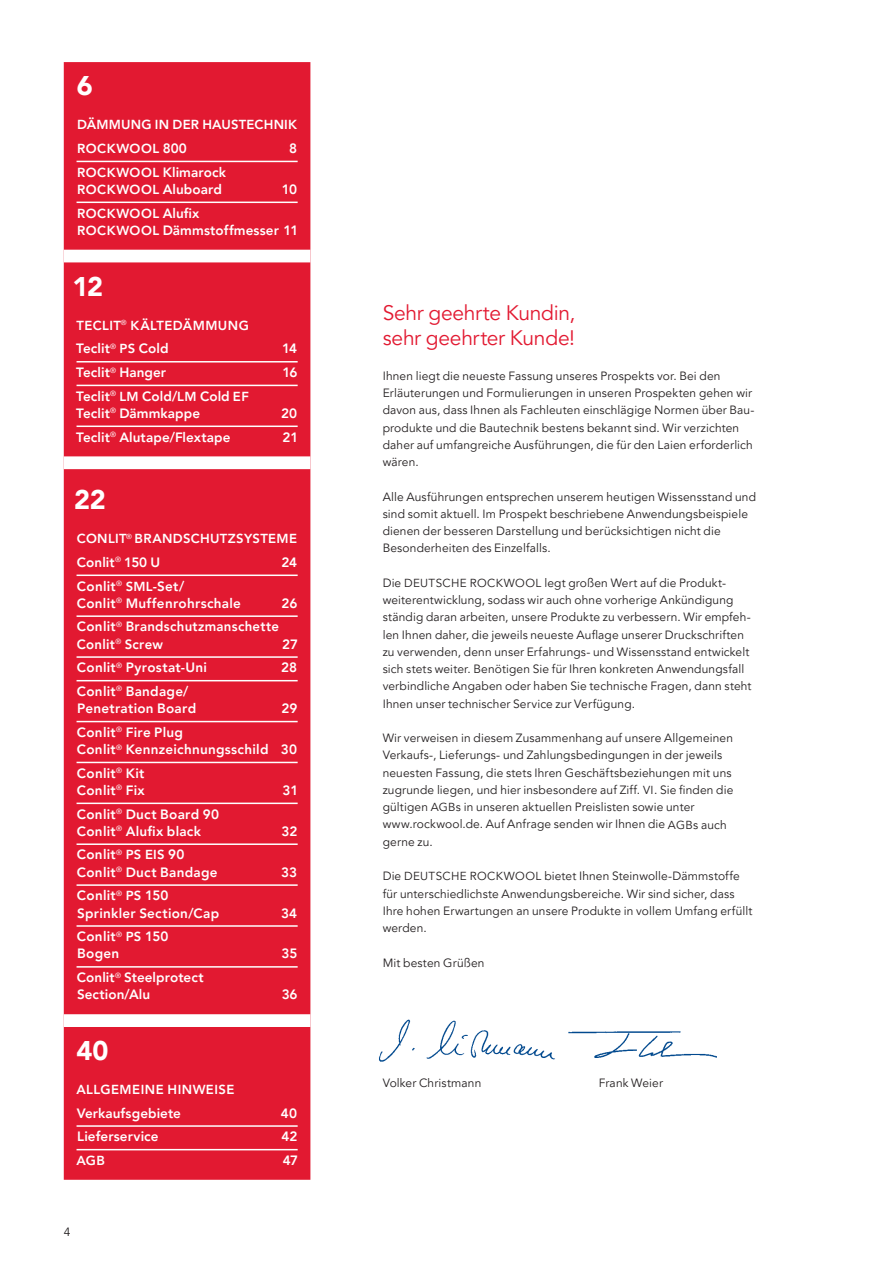
<style>
.page{position:relative;width:893px;height:1263px;background:#fff}
.page>*{position:absolute;margin:0;border:0;box-sizing:border-box;transform-origin:0 0}
.t1{font:900 27px "Avenir LT Pro";color:#fff}
.t2{font:21px/25.5px "Avenir LT Pro";letter-spacing:-.01em;color:#e21931}
.t3{font:800 13.5px/17.2px "Avenir LT Pro";letter-spacing:.02em;color:#fff}
.t4{font:800 13.05px/23.5px "Avenir LT Pro";letter-spacing:.03em;color:#fff}
.t5{font:12px/17.2px "Avenir LT Pro";letter-spacing:.01em;color:#231f20}
.s1{font-size:13.5px}
.s2{font-size:13.05px}
.s3{font-size:11.7px}
</style>
<div class="page">
<hr style="left:892px;top:0;width:1px;height:1263px;background:#e6e7e9">
<div style="left:64px;top:62px;width:246px;height:1118px;background:#e21931"></div>
<div style="left:64px;top:250px;width:246px;height:12px;background:#fff"></div>
<div style="left:64px;top:456px;width:246px;height:13px;background:#fff"></div>
<div style="left:64px;top:1014px;width:246px;height:13px;background:#fff"></div>
<hr style="left:77px;top:161px;width:221px;height:1px;background:#fff">
<hr style="left:77px;top:202px;width:221px;height:1px;background:#fff">
<hr style="left:77px;top:361px;width:221px;height:1px;background:#fff">
<hr style="left:77px;top:385px;width:221px;height:1px;background:#fff">
<hr style="left:77px;top:425px;width:221px;height:2px;background:#fff">
<hr style="left:77px;top:574px;width:221px;height:2px;background:#fff">
<hr style="left:77px;top:615px;width:221px;height:2px;background:#fff">
<hr style="left:77px;top:656px;width:221px;height:2px;background:#fff">
<hr style="left:77px;top:680px;width:221px;height:1px;background:#fff">
<hr style="left:77px;top:721px;width:221px;height:1px;background:#fff">
<hr style="left:77px;top:762px;width:221px;height:1px;background:#fff">
<hr style="left:77px;top:802px;width:221px;height:2px;background:#fff">
<hr style="left:77px;top:843px;width:221px;height:2px;background:#fff">
<hr style="left:77px;top:884px;width:221px;height:2px;background:#fff">
<hr style="left:77px;top:925px;width:221px;height:2px;background:#fff">
<hr style="left:77px;top:966px;width:221px;height:2px;background:#fff">
<hr style="left:77px;top:1125px;width:221px;height:2px;background:#fff">
<hr style="left:77px;top:1149px;width:221px;height:1px;background:#fff">
<img style="left:379px;top:1019px;width:176px;height:43px">
<img style="left:568px;top:1031px;width:149px;height:27px">
<h1 class="t1" style="left:77px;top:70px;width:17px">6</h1>
<p class="t4" style="left:77px;top:113px;width:221px">DÄMMUNG IN DER HAUSTECHNIK<br>ROCKWOOL <span class="s1">800</span></p>
<p class="t3" style="left:289px;top:140px;width:9px">8</p>
<p class="t3" style="left:77px;top:163px;width:150px"><span class="s2">ROCKWOOL</span> Klimarock</p>
<p class="t4" style="left:77px;top:178px;width:146px">ROCKWOOL <span class="s1">Aluboard</span></p>
<p class="t3" style="left:282px;top:181px;width:17px">10</p>
<p class="t4" style="left:77px;top:201px;width:124px">ROCKWOOL <span class="s1">Alufix</span></p>
<p class="t3" style="left:77px;top:222px;width:223px"><span class="s2">ROCKWOOL</span> Dämmstoffmesser 11</p>
<h1 class="t1" style="left:73px;top:270px;width:32px">12</h1>
<p class="t4" style="left:77px;top:313px;width:174px">TECLIT<sup>®</sup> KÄLTEDÄMMUNG</p>
<p class="t3" style="left:76px;top:340px;width:94px">Teclit<sup>®</sup> <span class="s2">PS</span> Cold</p>
<p class="t3" style="left:282px;top:340px;width:17px">14</p>
<p class="t3" style="left:76px;top:364px;width:91px">Teclit<sup>®</sup> Hanger</p>
<p class="t3" style="left:282px;top:364px;width:17px">16</p>
<p class="t3" style="left:76px;top:387px;width:174px">Teclit<sup>®</sup> <span class="s2">LM</span> Cold/<span class="s2">LM</span> Cold <span class="s2">EF<br></span>Teclit<sup>®</sup> Dämmkappe</p>
<p class="t3" style="left:281px;top:405px;width:17px">20</p>
<p class="t3" style="left:76px;top:428px;width:156px">Teclit<sup>®</sup> Alutape/Flextape</p>
<p class="t3" style="left:283px;top:428px;width:17px">21</p>
<h1 class="t1" style="left:74px;top:483px;width:33px">22</h1>
<p class="t4" style="left:77px;top:527px;width:222px">CONLIT<sup>®</sup> BRANDSCHUTZSYSTEME</p>
<p class="t3" style="left:77px;top:554px;width:85px">Conlit<sup>®</sup> 150 U</p>
<p class="t3" style="left:281px;top:554px;width:17px">24</p>
<p class="t3" style="left:77px;top:577px;width:166px">Conlit<sup>®</sup> <span class="s2">SML</span>-Set/<br>Conlit<sup>®</sup> Muffenrohrschale</p>
<p class="t3" style="left:282px;top:594px;width:17px">26</p>
<p class="t3" style="left:77px;top:618px;width:204px">Conlit<sup>®</sup> Brandschutzmanschette<br>Conlit<sup>®</sup> Screw</p>
<p class="t3" style="left:282px;top:635px;width:18px">27</p>
<p class="t3" style="left:77px;top:659px;width:132px">Conlit<sup>®</sup> Pyrostat-Uni</p>
<p class="t3" style="left:281px;top:659px;width:18px">28</p>
<p class="t3" style="left:77px;top:683px;width:121px">Conlit<sup>®</sup> Bandage/<br>Penetration Board</p>
<p class="t3" style="left:281px;top:700px;width:18px">29</p>
<p class="t3" style="left:77px;top:723px;width:222px">Conlit<sup>®</sup> Fire Plug<br>Conlit<sup>®</sup> Kennzeichnungsschild 30</p>
<p class="t3" style="left:77px;top:764px;width:69px">Conlit<sup>®</sup> Kit<br>Conlit<sup>®</sup> Fix</p>
<p class="t3" style="left:283px;top:782px;width:17px">31</p>
<p class="t3" style="left:77px;top:805px;width:144px">Conlit<sup>®</sup> Duct Board 90<br>Conlit<sup>®</sup> Alufix black</p>
<p class="t3" style="left:77px;top:846px;width:142px">Conlit<sup>®</sup> <span class="s2">PS EIS</span> 90<br>Conlit<sup>®</sup> Duct Bandage</p>
<p class="t3" style="left:77px;top:887px;width:144px">Conlit<sup>®</sup> <span class="s2">PS</span> 150<br>Sprinkler Section/Cap</p>
<p class="t3" style="left:77px;top:928px;width:93px">Conlit<sup>®</sup> <span class="s2">PS</span> 150<br>Bogen</p>
<p class="t3" style="left:77px;top:969px;width:128px">Conlit<sup>®</sup> Steelprotect<br>Section/Alu</p>
<p class="t3" style="left:281px;top:822px;width:17px">32</p>
<p class="t3" style="left:281px;top:863px;width:18px">33</p>
<p class="t3" style="left:281px;top:904px;width:18px">34</p>
<p class="t3" style="left:281px;top:945px;width:18px">35</p>
<p class="t3" style="left:282px;top:986px;width:17px">36</p>
<h1 class="t1" style="left:76px;top:1034px;width:33px">40</h1>
<p class="t4" style="left:76px;top:1078px;width:160px">ALLGEMEINE HINWEISE</p>
<p class="t3" style="left:77px;top:1104px;width:106px">Verkaufsgebiete</p>
<p class="t3" style="left:281px;top:1104px;width:18px">40</p>
<p class="t3" style="left:77px;top:1128px;width:83px">Lieferservice</p>
<p class="t3" style="left:281px;top:1128px;width:17px">42</p>
<p class="t4" style="left:76px;top:1149px;width:30px">AGB</p>
<p class="t3" style="left:283px;top:1152px;width:17px">47</p>
<p class="t5" style="left:64px;top:1223px;width:8px">4</p>
<h2 class="t2" style="left:383px;top:300px;width:194px">Sehr geehrte Kundin, sehr geehrter Kunde!</h2>
<p class="t5" style="left:383px;top:367px;width:373px">Ihnen liegt die neueste Fassung unseres Prospekts vor. Bei den Erläuterungen und Formulierungen in unseren Prospekten gehen wir davon aus, dass Ihnen als Fachleuten einschlägige Normen über Bau&shy;produkte und die Bautechnik bestens bekannt sind. Wir verzichten daher auf umfangreiche Ausführungen, die für den Laien erforderlich wären.</p>
<p class="t5" style="left:383px;top:488px;width:375px">Alle Ausführungen entsprechen unserem heutigen Wissensstand und sind somit aktuell. Im Prospekt beschriebene Anwendungsbeispiele dienen der besseren Darstellung und berücksichtigen nicht die Besonderheiten des Einzelfalls.</p>
<p class="t5" style="left:383px;top:574px;width:370px">Die <span class="s3">DEUTSCHE ROCKWOOL</span> legt großen Wert auf die Produkt&shy;weiterentwicklung, sodass wir auch ohne vorherige Ankündigung ständig daran arbeiten, unsere Produkte zu verbessern. Wir empfeh&shy;len Ihnen daher, die jeweils neueste Auflage unserer Druckschriften zu verwenden, denn unser Erfahrungs- und Wissensstand entwickelt sich stets weiter. Benötigen Sie für Ihren konkreten Anwendungsfall verbindliche Angaben oder haben Sie technische Fragen, dann steht Ihnen unser technischer Service zur Verfügung.</p>
<p class="t5" style="left:383px;top:730px;width:352px">Wir verweisen in diesem Zusammenhang auf unsere Allgemeinen Verkaufs-, Lieferungs- und Zahlungsbedingungen in der jeweils neuesten Fassung, die stets Ihren Geschäftsbeziehungen mit uns zugrunde liegen, und hier insbesondere auf Ziff. <span class="s3">VI</span>. Sie finden die gültigen <span class="s3">AGB</span>s in unseren aktuellen Preislisten sowie unter www.rockwool.de. Auf Anfrage senden wir Ihnen die <span class="s3">AGB</span>s auch gerne zu.</p>
<p class="t5" style="left:383px;top:868px;width:371px">Die <span class="s3">DEUTSCHE ROCKWOOL</span> bietet Ihnen Steinwolle-Dämmstoffe für unterschiedlichste Anwendungsbereiche. Wir sind sicher, dass Ihre hohen Erwartungen an unsere Produkte in vollem Umfang erfüllt werden.</p>
<p class="t5" style="left:383px;top:954px;width:103px">Mit besten Grüßen</p>
<p class="t5" style="left:383px;top:1075px;width:100px">Volker Christmann</p>
<p class="t5" style="left:599px;top:1075px;width:66px">Frank Weier</p>
</div>
